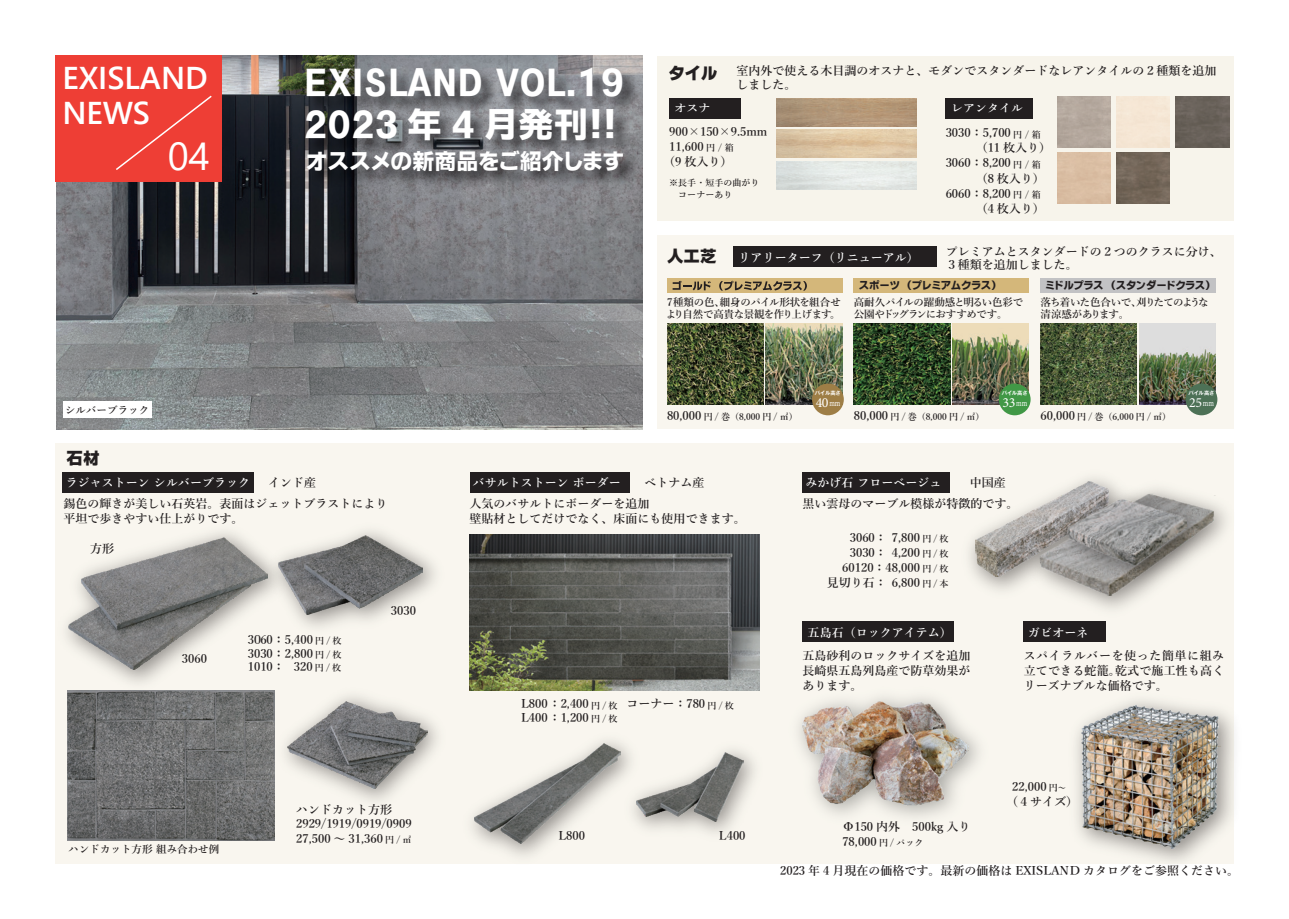
<style>
.page{position:relative;width:1289px;height:919px;background:#fff}
.page>*{position:absolute;margin:0;border:0;box-sizing:border-box;transform-origin:0 0}
.t1{font:39px "Yu Gothic UI";color:#fff}
.t2{font:35.1px/41.7px "EPSONPGOTHIC W6";color:#fff}
.t3{font:700 31.5px/34.5px "Yu Gothic UI";color:#fff}
.t4{font:22.05px "EPSONPGOTHIC W6";color:#fff}
.t5{font:16.5px "EPSONPGOTHIC W7";color:#231f20}
.t6{font:13.95px "Minion Pro";color:#fff}
.t7{font:600 12px/15px "Yu Mincho";color:#231f20}
.t8{font:600 12px "Yu Mincho";color:#fff}
.t9{font:600 10.95px "Yu Mincho";color:#fff;scale:1.09 1}
.t10{font:600 10.5px/12px "Yu Mincho";letter-spacing:-.025em;color:#231f20}
.t11{font:10.5px "EPSONPGOTHIC W6";color:#231f20}
.t12{font:600 10.5px/12px "Yu Mincho";letter-spacing:-.08em;color:#231f20}
.t13{font:600 10.5px "Yu Mincho";color:#231f20}
.t14{font:600 9px/12px "Yu Mincho";color:#231f20}
.t15{font:700 5.25px "Gothic MB101 Pr 6 De";letter-spacing:-.02em;color:#fff}
.s1{font-size:9px}
.s2{font-size:12px}
</style>
<div class="page">
<svg style="left:656px;top:57px;width:577px;height:164px;background:#ede7db"></svg>
<div style="left:656px;top:235px;width:577px;height:194px;background:#f9f6ef"></div>
<div style="left:853px;top:278px;width:175px;height:15px;background:#d4b77a"></div>
<img style="left:952px;top:323px;width:76px;height:81px">
<img style="left:853px;top:323px;width:97px;height:81px">
<div style="left:998px;top:383px;width:32px;height:32px;background:#419846;border-radius:50%"></div>
<div style="left:667px;top:278px;width:175px;height:15px;background:#d4b77a"></div>
<svg style="left:672px;top:281px;width:38px;height:9px"></svg>
<svg style="left:719px;top:281px;width:88px;height:9px"></svg>
<img style="left:765px;top:323px;width:77px;height:81px">
<img style="left:667px;top:323px;width:96px;height:81px">
<div style="left:812px;top:383px;width:31px;height:32px;background:#9e7e46;border-radius:50%"></div>
<img style="left:1040px;top:323px;width:96px;height:81px">
<img style="left:1139px;top:323px;width:76px;height:81px">
<div style="left:1040px;top:278px;width:175px;height:15px;background:#c2c2c4"></div>
<div style="left:1185px;top:383px;width:32px;height:32px;background:#4d7156;border-radius:50%"></div>
<div style="left:55px;top:443px;width:1178px;height:420px;background:#f9f6ef"></div>
<img style="left:56px;top:55px;width:587px;height:374px">
<div style="left:1175px;top:97px;width:53px;height:51px;background:#686159"></div>
<img style="left:1116px;top:152px;width:53px;height:51px">
<img style="left:969px;top:538px;width:48px;height:53px">
<img style="left:975px;top:514px;width:42px;height:62px">
<img style="left:1017px;top:471px;width:217px;height:155px">
<img style="left:1036px;top:490px;width:184px;height:109px">
<img style="left:1046px;top:477px;width:170px;height:118px">
<img style="left:1066px;top:498px;width:121px;height:68px">
<img style="left:802px;top:701px;width:166px;height:106px">
<img style="left:469px;top:534px;width:290px;height:156px">
<div style="left:63px;top:472px;width:191px;height:20px;background:#231f20"></div>
<div style="left:802px;top:621px;width:151px;height:21px;background:#231f20"></div>
<div style="left:1023px;top:621px;width:83px;height:21px;background:#231f20"></div>
<div style="left:733px;top:246px;width:203px;height:21px;background:#231f20"></div>
<div style="left:669px;top:98px;width:71px;height:20px;background:#231f20"></div>
<div style="left:802px;top:472px;width:148px;height:20px;background:#231f20"></div>
<div style="left:469px;top:472px;width:160px;height:20px;background:#231f20"></div>
<div style="left:945px;top:98px;width:87px;height:20px;background:#231f20"></div>
<img style="left:1072px;top:679px;width:167px;height:176px">
<div style="left:63px;top:401px;width:88px;height:17px;background:#fff"></div>
<img style="left:66px;top:532px;width:173px;height:151px">
<img style="left:68px;top:537px;width:189px;height:132px">
<img style="left:257px;top:531px;width:178px;height:96px">
<img style="left:278px;top:535px;width:145px;height:79px">
<img style="left:274px;top:690px;width:164px;height:128px">
<img style="left:287px;top:701px;width:140px;height:87px">
<img style="left:67px;top:690px;width:207px;height:150px">
<img style="left:650px;top:749px;width:105px;height:84px">
<img style="left:650px;top:752px;width:93px;height:69px">
<img style="left:452px;top:740px;width:198px;height:124px">
<img style="left:474px;top:743px;width:147px;height:100px">
<div style="left:55px;top:55px;width:167px;height:127px;background:#ee3e35"></div>
<svg style="left:116px;top:95px;width:96px;height:75px"></svg>
<img style="left:299px;top:60px;width:344px;height:103px">
<img style="left:301px;top:145px;width:342px;height:48px">
<h3 class="t3" style="left:62px;top:61px;width:147px">EXISLAND<br>NEWS</h3>
<h1 class="t1" style="left:168px;top:120px;width:44px">04</h1>
<h2 class="t2" style="left:304px;top:61px;width:322px">EXISLAND VOL.19<br>2023 年 4 月発刊！！</h2>
<h3 class="t4" style="left:306px;top:150px;width:320px">オススメの新商品をご紹介します</h3>
<h3 class="t5" style="left:668px;top:65px;width:50px">タイル</h3>
<p class="t9" style="left:674px;top:102px;width:35px">オスナ</p>
<p class="t7" style="left:736px;top:64px;width:482px;line-height:13.5px">室内外で使える木目調のオスナと、モダンでスタンダードなレアンタイルの２種類を追加しました。</p>
<p class="t9" style="left:951px;top:102px;width:68px">レアンタイル</p>
<p class="t7" style="left:669px;top:124px;width:99px">900×150×9.5mm</p>
<p class="t7" style="left:669px;top:139px;width:66px">11,600 <span class="s1">円 / 箱</span></p>
<p class="t7" style="left:663px;top:154px;width:71px">（9 枚入り）</p>
<p class="t14" style="left:669px;top:176px;width:91px">※長手・短手の曲がり　コーナーあり</p>
<p class="t7" style="left:945px;top:126px;width:97px">3030：5,700 <span class="s1">円 / 箱</span></p>
<p class="t7" style="left:975px;top:141px;width:77px">（11 枚入り）</p>
<p class="t7" style="left:945px;top:156px;width:97px">3060：8,200 <span class="s1">円 / 箱</span></p>
<p class="t7" style="left:975px;top:171px;width:71px">（8 枚入り）</p>
<p class="t7" style="left:945px;top:186px;width:97px">6060：8,200 <span class="s1">円 / 箱</span></p>
<p class="t7" style="left:975px;top:201px;width:71px">（4 枚入り）</p>
<h3 class="t5" style="left:667px;top:247px;width:51px">人工芝</h3>
<p class="t8" style="left:738px;top:250px;width:181px">リアリーターフ（リニューアル）</p>
<p class="t7" style="left:945px;top:245px;width:277px;line-height:13.5px">プレミアムとスタンダードの２つのクラスに分け、<br>３種類を追加しました。</p>
<p class="t11" style="left:858px;top:280px;width:139px">スポーツ （プレミアムクラス）</p>
<p class="t11" style="left:1045px;top:280px;width:166px">ミドルプラス （スタンダードクラス）</p>
<p class="t10" style="left:665px;top:296px;width:177px">7種類の色、細身のパイル形状を組合せより自然で高貴な景観を作り上げます。</p>
<p class="t10" style="left:853px;top:296px;width:171px">高耐久パイルの躍動感と明るい色彩で公園やドッグランにおすすめです。</p>
<p class="t12" style="left:1040px;top:296px;width:169px">落ち着いた色合いで、刈りたてのような清涼感があります。</p>
<p class="t13" style="left:65px;top:404px;width:85px">シルバーブラック</p>
<h3 class="t5" style="left:67px;top:450px;width:34px">石材</h3>
<p class="t8" style="left:66px;top:475px;width:185px">ラジャストーン シルバーブラック</p>
<p class="t15" style="left:815px;top:389px;width:27px">パイル高さ</p>
<p class="t6" style="left:815px;top:393px;width:26px">40<span class="s1">mm</span></p>
<p class="t15" style="left:1001px;top:389px;width:27px">パイル高さ</p>
<p class="t6" style="left:1002px;top:393px;width:26px">33<span class="s1">mm</span></p>
<p class="t14" style="left:667px;top:411px;width:132px"><span class="s2">80,000</span> 円 / 巻（8,000 円 / ㎡）</p>
<p class="t14" style="left:853px;top:411px;width:132px"><span class="s2">80,000</span> 円 / 巻（8,000 円 / ㎡）</p>
<p class="t14" style="left:1040px;top:411px;width:132px"><span class="s2">60,000</span> 円 / 巻（6,000 円 / ㎡）</p>
<p class="t7" style="left:268px;top:475px;width:49px">インド産</p>
<p class="t8" style="left:472px;top:475px;width:149px">バサルトストーン ボーダー</p>
<p class="t7" style="left:644px;top:476px;width:61px">ベトナム産</p>
<p class="t8" style="left:805px;top:475px;width:137px">みかげ石 フローベージュ</p>
<p class="t7" style="left:969px;top:476px;width:37px">中国産</p>
<p class="t15" style="left:1188px;top:389px;width:27px">パイル高さ</p>
<p class="t6" style="left:1189px;top:393px;width:26px">25<span class="s1">mm</span></p>
<p class="t7" style="left:63px;top:496px;width:326px">錫色の輝きが美しい石英岩。表面はジェットブラストにより平坦で歩きやすい仕上がりです。</p>
<p class="t7" style="left:802px;top:496px;width:217px">黒い雲母のマーブル模様が特徴的です。</p>
<p class="t7" style="left:469px;top:496px;width:277px">人気のバサルトにボーダーを追加<br>壁貼材としてだけでなく、床面にも使用できます。</p>
<p class="t7" style="left:90px;top:541px;width:26px">方形</p>
<p class="t7" style="left:182px;top:651px;width:27px">3060</p>
<p class="t7" style="left:248px;top:633px;width:95px;line-height:13.5px;text-align:justify">3060：5,400 <span class="s1">円 / 枚</span>3030：2,800 <span class="s1">円 / 枚</span>1010： 320 <span class="s1">円 / 枚</span></p>
<p class="t7" style="left:391px;top:603px;width:27px">3030</p>
<p class="t13" style="left:69px;top:843px;width:152px">ハンドカット方形 組み合わせ例</p>
<p class="t7" style="left:296px;top:803px;width:117px;line-height:13.5px">ハンドカット方形<br>2929/1919/0919/0909</p>
<p class="t7" style="left:296px;top:830px;width:117px">27,500 ～ 31,360 <span class="s1">円 / ㎡</span></p>
<p class="t7" style="left:521px;top:697px;width:214px;line-height:13.5px">L800 ：2,400 <span class="s1">円 / 枚　</span>コーナー：780 <span class="s1">円 / 枚<br></span>L400 ：1,200 <span class="s1">円 / 枚</span></p>
<p class="t7" style="left:558px;top:828px;width:28px">L800</p>
<p class="t7" style="left:719px;top:828px;width:28px">L400</p>
<p class="t7" style="left:826px;top:530px;width:123px;text-align:right">3060： 7,800 <span class="s1">円 / 枚<br></span>3030： 4,200 <span class="s1">円 / 枚<br></span>60120：48,000 <span class="s1">円 / 枚<br></span>見切り石： 6,800 <span class="s1">円 /本</span></p>
<p class="t8" style="left:807px;top:626px;width:145px">五島石（ロックアイテム）</p>
<p class="t8" style="left:1028px;top:625px;width:61px">ガビオーネ</p>
<p class="t7" style="left:802px;top:648px;width:169px;text-align:justify">五島砂利のロックサイズを追加長崎県五島列島産で防草効果があります。</p>
<p class="t7" style="left:842px;top:819px;width:129px">Φ150 内外　500kg 入り<br>78,000 <span class="s1">円 / パック</span></p>
<p class="t7" style="left:1023px;top:648px;width:202px;text-align:justify">スパイラルバーを使った簡単に組み立てできる蛇籠。乾式で施工性も高くリーズナブルな価格です。</p>
<p class="t7" style="left:1006px;top:778px;width:73px;text-align:center">22,000 <span class="s1">円～<br></span>（４サイズ）</p>
<p class="t7" style="left:780px;top:863px;width:460px">2023 年 4 月現在の価格です。最新の価格は EXISLAND カタログをご参照ください。</p>
</div>
